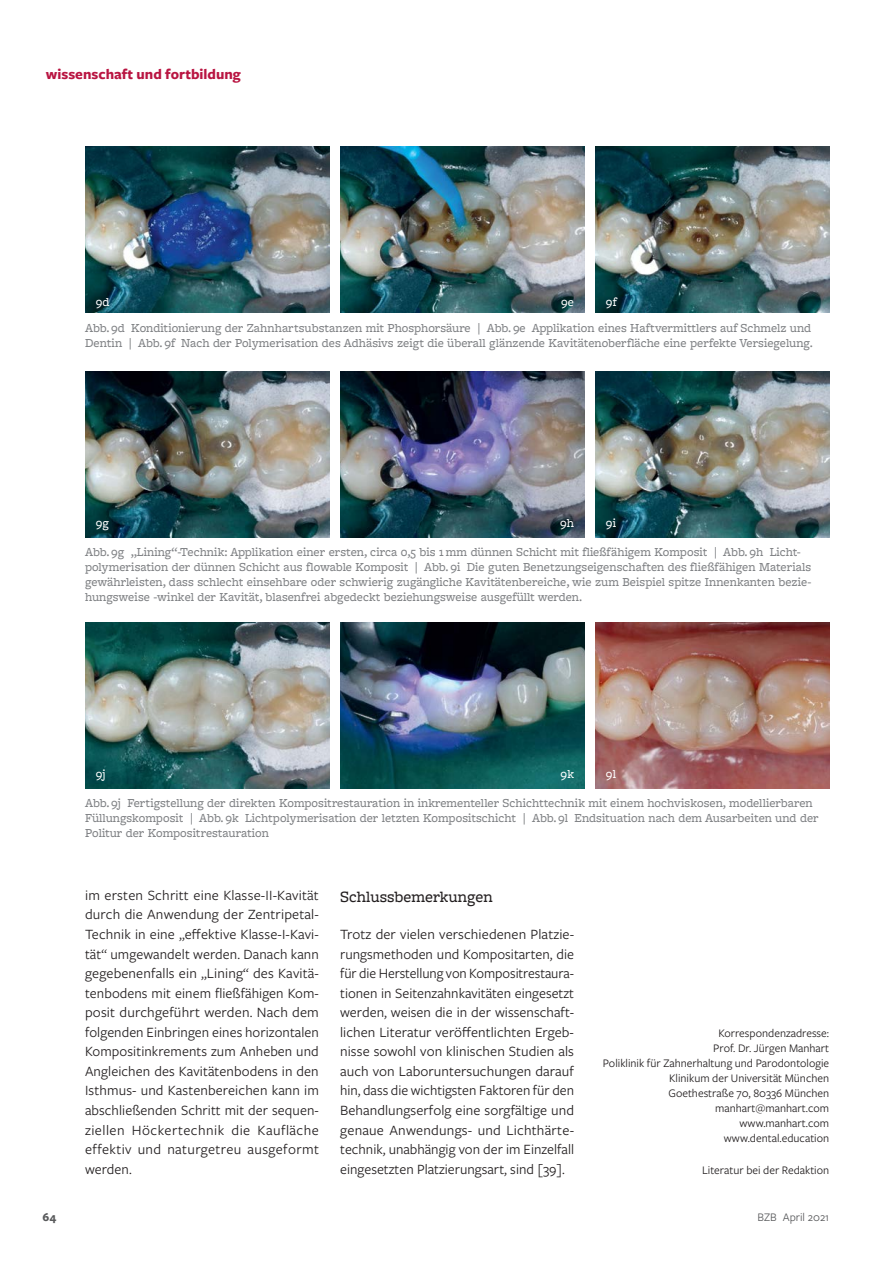
<style>
.page{position:relative;width:893px;height:1263px;background:#fff}
.page>*{position:absolute;margin:0;border:0;box-sizing:border-box;transform-origin:0 0}
.t1{font:500 16.5px "Freight Macro Pro";color:#231f20}
.t2{font:700 15px "Freight Sans Pro";color:#b91542}
.t3{font:14.7px/19.5px "Freight Sans Pro";color:#231f20;text-align:justify}
.t4{font:500 12.75px/15px "Freight Macro Pro";color:#808285}
.t5{font:500 12.75px "Freight Macro Pro";color:#fff}
.t6{font:12px/15px "Freight Sans Pro";color:#231f20;text-align:right}
.t7{font:12px "Freight Sans Pro";color:#58595b}
.t8{font:700 12px "Freight Sans Pro";color:#58595b}
</style>
<div class="page">
<img style="left:85px;top:147px;width:245px;height:166px">
<img style="left:340px;top:147px;width:245px;height:166px">
<img style="left:595px;top:147px;width:234px;height:166px">
<img style="left:85px;top:371px;width:245px;height:166px">
<img style="left:340px;top:371px;width:245px;height:166px">
<img style="left:595px;top:371px;width:234px;height:166px">
<img style="left:85px;top:622px;width:245px;height:166px">
<img style="left:340px;top:622px;width:245px;height:166px">
<img style="left:595px;top:622px;width:234px;height:166px">
<p class="t2" style="left:46px;top:68px;width:196px">wissenschaft und fortbildung</p>
<p class="t5" style="left:96px;top:298px;width:15px">9d</p>
<p class="t5" style="left:561px;top:298px;width:14px">9e</p>
<p class="t5" style="left:606px;top:298px;width:12px">9f</p>
<p class="t4" style="left:85px;top:322px;width:729px">Abb. 9d Konditionierung der Zahnhartsubstanzen mit Phosphorsäure | Abb. 9e Applikation eines Haftvermittlers auf Schmelz und<br>Dentin | Abb. 9f Nach der Polymerisation des Adhäsivs zeigt die überall glänzende Kavitätenoberfläche eine perfekte Versiegelung.</p>
<p class="t5" style="left:96px;top:519px;width:15px">9g</p>
<p class="t5" style="left:560px;top:519px;width:16px">9h</p>
<p class="t5" style="left:606px;top:519px;width:12px">9i</p>
<p class="t4" style="left:85px;top:546px;width:728px">Abb. 9g „Lining“-Technik: Applikation einer ersten, circa 0,5 bis 1 mm dünnen Schicht mit fließfähigem Komposit | Abb. 9h Licht&shy;polymerisation der dünnen Schicht aus flowable Komposit | Abb. 9i Die guten Benetzungseigenschaften des fließfähigen Materials gewährleisten, dass schlecht einsehbare oder schwierig zugängliche Kavitätenbereiche, wie zum Beispiel spitze Innenkanten bezie&shy;hungsweise -winkel der Kavität, blasenfrei abgedeckt beziehungsweise ausgefüllt werden.</p>
<p class="t5" style="left:96px;top:770px;width:11px">9j</p>
<p class="t5" style="left:561px;top:770px;width:15px">9k</p>
<p class="t5" style="left:606px;top:770px;width:12px">9l</p>
<p class="t4" style="left:85px;top:797px;width:735px">Abb. 9j Fertigstellung der direkten Kompositrestauration in inkrementeller Schichttechnik mit einem hochviskosen, modellierbaren<br>Füllungskomposit | Abb. 9k Lichtpolymerisation der letzten Kompositschicht | Abb. 9l Endsituation nach dem Ausarbeiten und der<br>Politur der Kompositrestauration</p>
<p class="t3" style="left:85px;top:887px;width:235px">im ersten Schritt eine Klasse-II-Kavität durch die Anwendung der Zentripetal-Technik in eine „effektive Klasse-I-Kavi&shy;tät“ umge wandelt werden. Danach kann gegebenenfalls ein „Lining“ des Kavitä&shy;tenbodens mit einem fließfähigen Kom&shy;posit durchgeführt werden. Nach dem folgenden Einbringen eines horizontalen Komposit inkrements zum Anheben und Angleichen des Kavitätenbodens in den Isthmus- und Kastenbereichen kann im abschließenden Schritt mit der sequen&shy;ziellen Höcker technik die Kaufläche effektiv und naturgetreu ausgeformt werden.</p>
<p class="t1" style="left:340px;top:892px;width:154px">Schlussbemerkungen</p>
<p class="t3" style="left:340px;top:926px;width:235px">Trotz der vielen verschiedenen Platzie&shy;rungsmethoden und Kompositarten, die für die Herstellung von Kompositrestaura&shy;tionen in Seitenzahnkavitäten eingesetzt werden, weisen die in der wissenschaft&shy;lichen Literatur veröffentlichten Ergeb&shy;nisse sowohl von klinischen Stu dien als auch von Laboruntersuchungen darauf hin, dass die wichtigsten Faktoren für den Behandlungserfolg eine sorgfältige und genaue Anwendungs- und Lichthärte&shy;technik, unabhängig von der im Einzelfall eingesetzten Platzierungsart, sind [39].</p>
<p class="t6" style="left:603px;top:1026px;width:228px">Korrespondenzadresse:<br>Prof. Dr. Jürgen Manhart<br>Poliklinik für Zahnerhaltung und Parodontologie<br>Klinikum der Universität München<br>Goethestraße 70, 80336 München manhart@manhart.com<br>www.manhart.com<br>www.dental.education</p>
<p class="t6" style="left:702px;top:1164px;width:129px">Literatur bei der Redaktion</p>
<p class="t8" style="left:43px;top:1213px;width:15px">64</p>
<p class="t7" style="left:757px;top:1213px;width:73px">BZB April 2021</p>
</div>
